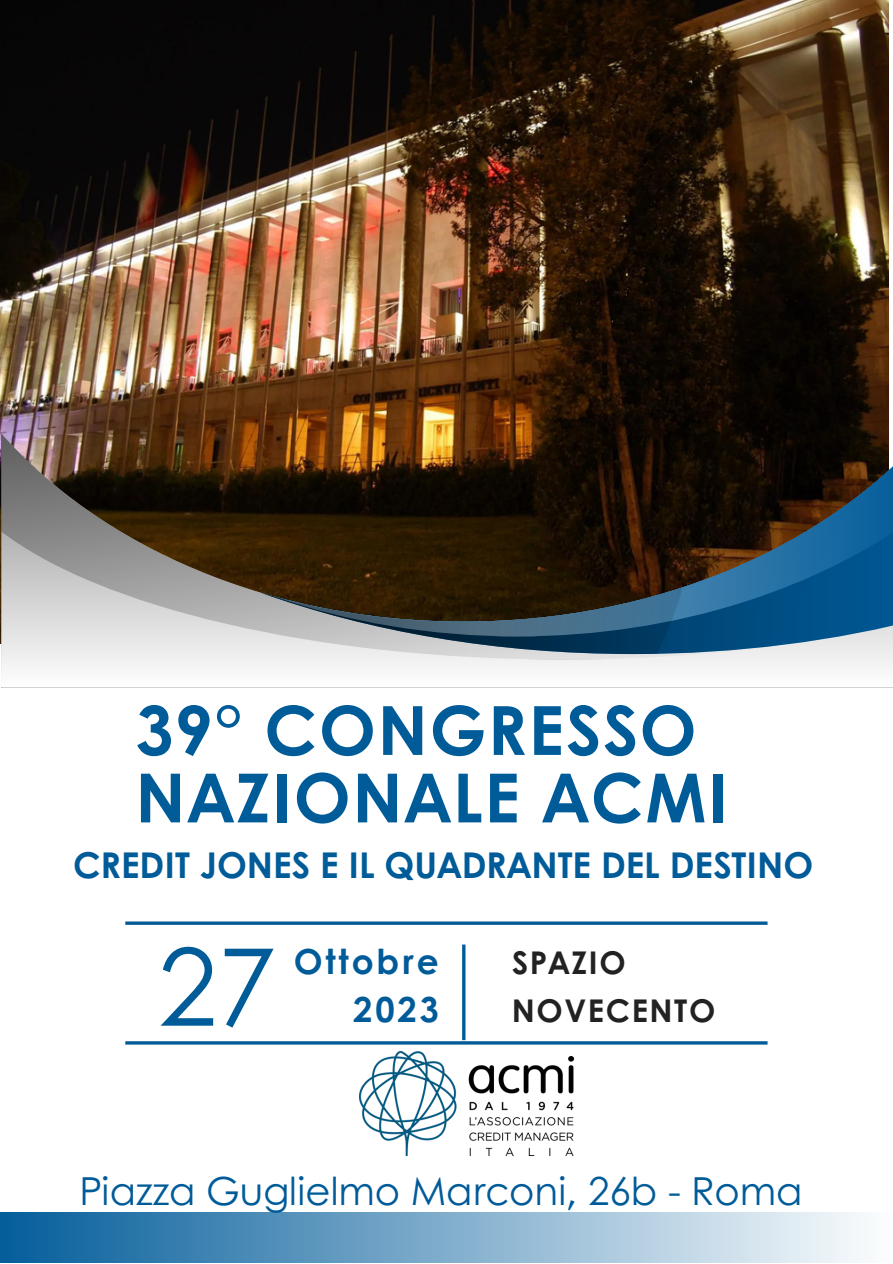
<style>
.page{position:relative;width:893px;height:1264px;background:#fff}
.page>*{position:absolute;margin:0;border:0;box-sizing:border-box;transform-origin:0 0}
.t1{font:107.25px "Century Gothic";color:#005b99}
.t2{font:700 67.8px/67.5px "Century Gothic";letter-spacing:.025em;color:#005b99}
.t3{font:38.55px "Century Gothic";color:#005b99}
.t4{font:700 35.55px "Century Gothic";color:#005b99}
.t5{font:700 34.5px "Century Gothic";letter-spacing:.08em;color:#005b99}
.t6{font:700 31.35px/47.2px "Century Gothic";letter-spacing:.05em;color:#222}
</style>
<div class="page">
<img style="left:0;top:0;width:887px;height:643px">
<hr style="left:125px;top:921px;width:642px;height:3px;background:#005b99">
<hr style="left:125px;top:1041px;width:642px;height:3px;background:#005b99">
<hr style="left:462px;top:944px;width:3px;height:96px;background:#005b99">
<div style="left:1px;top:659px;width:891px;height:16px;background:#f4f4f4"></div>
<svg style="left:1px;top:432px;width:891px;height:227px;background:#4c4c47"></svg>
<div style="left:0;top:1212px;width:892px;height:50px;background:linear-gradient(to right,#045e9b,#fcfdfe)"></div>
<img style="left:359px;top:1051px;width:214px;height:104px">
<p class="t2" style="left:135px;top:693px;width:594px">39° CONGRESSO<br>NAZIONALE ACMI</p>
<p class="t4" style="left:73px;top:837px;width:741px">CREDIT JONES E IL QUADRANTE DEL DESTINO</p>
<p class="t1" style="left:158px;top:905px;width:120px">27</p>
<p class="t5" style="left:294px;top:935px;width:146px">Ottobre</p>
<p class="t5" style="left:353px;top:982px;width:87px">2023</p>
<p class="t6" style="left:512px;top:938px;width:205px">SPAZIO<br>NOVECENTO</p>
<p class="t3" style="left:79px;top:1161px;width:724px">Piazza Guglielmo Marconi, 26b - Roma</p>
</div>
